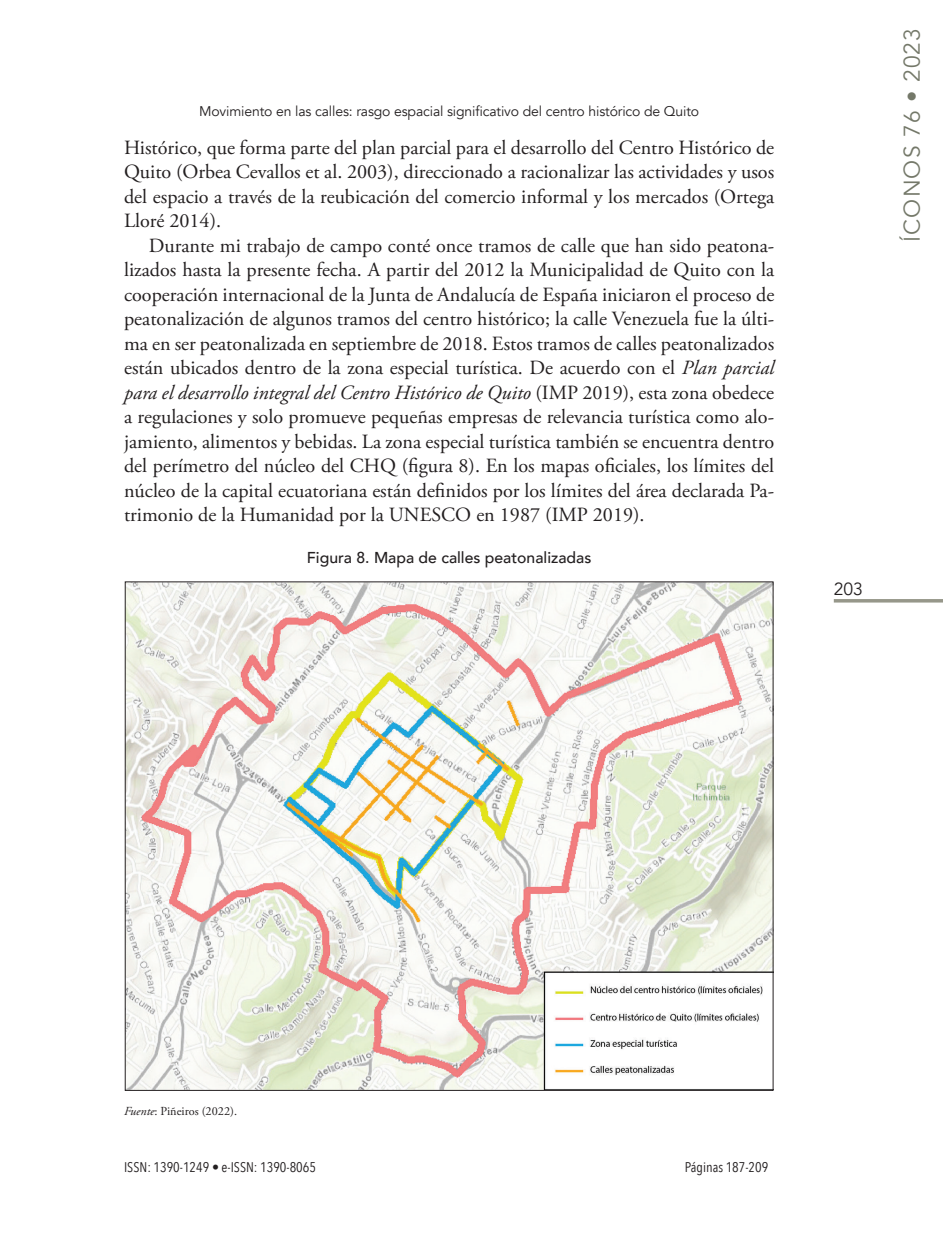
<style>
.page{position:relative;width:943px;height:1241px;background:#fff}
.page>*{position:absolute;margin:0;border:0;box-sizing:border-box;transform-origin:0 0}
.t1{font:22.75px "Avenir";letter-spacing:.05em;color:#747869}
.texto{font:20.12px/24.5px "Adobe Garamond Pro";color:#231f20;text-align:justify}
.t2{font:17.5px "Avenir";color:#231f20}
.imagenes{font:500 15.75px "Avenir";color:#231f20}
.t3{font:14px "Avenir";letter-spacing:-.01em;color:#231f20}
.t4{font:14px "Avenir Next Condensed";color:#231f20}
.pies_de_páginas{font:12.25px "Adobe Garamond Pro";color:#231f20}
.s1{font-style:italic}
</style>
<div class="page">
<hr style="left:833px;top:599px;width:110px;height:3px;background:#96978a">
<img style="left:127px;top:583px;width:644px;height:505px">
<p class="t3" style="left:199px;top:103px;width:501px">Movimiento en las calles: rasgo espacial significativo del centro histórico de Quito</p>
<p class="texto" style="left:124px;top:136px;width:651px">Histórico, que forma parte del plan parcial para el desarrollo del Centro Histórico de Quito (Orbea Cevallos et al. 2003), direccionado a racionalizar las actividades y usos del espacio a través de la reubicación del comercio informal y los mercados (Ortega Lloré 2014).</p>
<p class="texto" style="left:124px;top:234px;width:651px;text-indent:25px">Durante mi trabajo de campo conté once tramos de calle que han sido peatona&shy;lizados hasta la presente fecha. A partir del 2012 la Municipalidad de Quito con la cooperación internacional de la Junta de Andalucía de España iniciaron el proceso de peatonalización de algunos tramos del centro histórico; la calle Venezuela fue la últi&shy;ma en ser peatonalizada en septiembre de 2018. Estos tramos de calles peatonalizados están ubicados dentro de la zona especial turística. De acuerdo con el <span class="s1">Plan parcial para el desarrollo integral del Centro Histórico de Quito</span> (IMP 2019), esta zona obedece a regulaciones y solo promueve pequeñas empresas de relevancia turística como alo&shy;jamiento, alimentos y bebidas. La zona especial turística también se encuentra dentro del perímetro del núcleo del CHQ (figura 8). En los mapas oficiales, los límites del núcleo de la capital ecuatoriana están definidos por los límites del área declarada Pa&shy;trimonio de la Humanidad por la UNESCO en 1987 (IMP 2019).</p>
<p class="imagenes" style="left:307px;top:544px;width:286px">Figura 8. Mapa de calles peatonalizadas</p>
<p class="t1" style="left:898px;top:242px;width:215px;rotate:-90deg">ÍCONOS 76 • 2023</p>
<p class="t2" style="left:833px;top:578px;width:31px">203</p>
<p class="pies_de_páginas" style="left:124px;top:1103px;width:114px"><span class="s1">Fuente</span>: Piñeiros (2022).</p>
<p class="t4" style="left:124px;top:1154px;width:193px">ISSN: 1390-1249 • e-ISSN: 1390-8065</p>
<p class="t4" style="left:685px;top:1154px;width:85px">Páginas 187-209</p>
</div>
